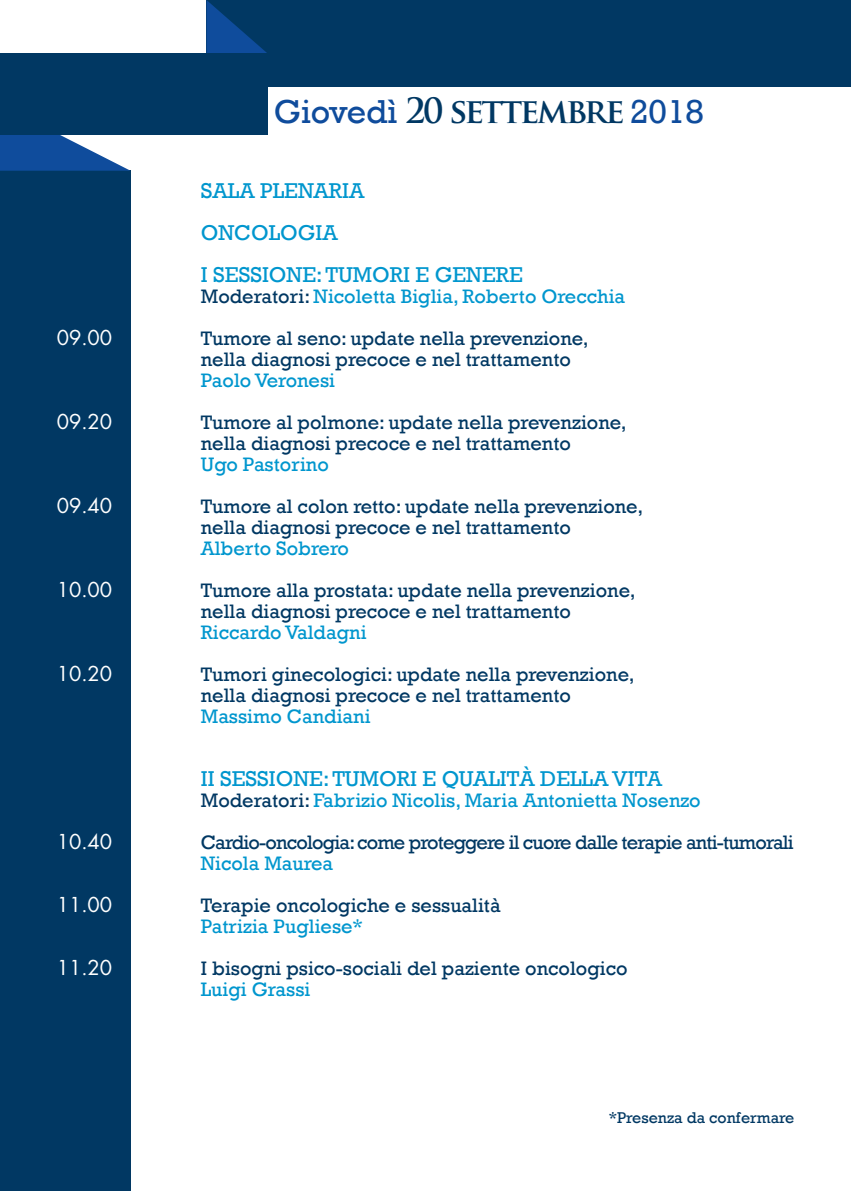
<style>
.page{position:relative;width:851px;height:1191px;background:#fff}
.page>*{position:absolute;margin:0;border:0;box-sizing:border-box;transform-origin:0 0}
.t1{font:34px "Rockwell";color:#0f4c9c}
.t2{font:22px/42px "Rockwell";color:#0096ce}
.t3{font:20px/21px "Rockwell";color:#013863}
.t4{font:20px "Rockwell";color:#0096ce}
.t5{font:20px "Rockwell";letter-spacing:-.04em;color:#013863}
.t6{font:20px "Futura";color:#fff}
.t7{font:16px "Rockwell";color:#013863}
.s1{font-family:"Trajan Pro";font-weight:700;color:#013863}
.s2{color:#013863}
</style>
<div class="page">
<div style="left:0;top:170px;width:130px;height:1021px;background:#013863"></div>
<svg style="left:0;top:134px;width:130px;height:37px"></svg>
<div style="left:206px;top:0;width:644px;height:87px;background:#013863"></div>
<svg style="left:206px;top:0;width:61px;height:53px"></svg>
<div style="left:0;top:53px;width:267px;height:81px;background:#013863"></div>
<h1 class="t1" style="left:274px;top:92px;width:431px">Giovedì <span class="s1">20 SETTEMBRE</span> 2018</h1>
<p class="t2" style="left:201px;top:170px;width:323px">SALA PLENARIA<br>ONCOLOGIA<br>I SESSIONE: TUMORI E GENERE</p>
<p class="t4" style="left:201px;top:285px;width:426px"><span class="s2">Moderatori:</span> Nicoletta Biglia, Roberto Orecchia</p>
<p class="t6" style="left:57px;top:324px;width:57px">09.00</p>
<p class="t3" style="left:201px;top:328px;width:389px">Tumore al seno: update nella prevenzione, nella diagnosi precoce e nel trattamento</p>
<p class="t4" style="left:201px;top:369px;width:136px">Paolo Veronesi</p>
<p class="t6" style="left:57px;top:408px;width:57px">09.20</p>
<p class="t3" style="left:201px;top:412px;width:427px">Tumore al polmone: update nella prevenzione, nella diagnosi precoce e nel trattamento</p>
<p class="t4" style="left:201px;top:453px;width:129px">Ugo Pastorino</p>
<p class="t6" style="left:57px;top:492px;width:57px">09.40</p>
<p class="t3" style="left:201px;top:496px;width:444px">Tumore al colon retto: update nella prevenzione, nella diagnosi precoce e nel trattamento</p>
<p class="t4" style="left:201px;top:537px;width:150px">Alberto Sobrero</p>
<p class="t6" style="left:57px;top:576px;width:57px">10.00</p>
<p class="t3" style="left:201px;top:580px;width:436px">Tumore alla prostata: update nella prevenzione, nella diagnosi precoce e nel trattamento</p>
<p class="t4" style="left:201px;top:621px;width:167px">Riccardo Valdagni</p>
<p class="t6" style="left:57px;top:660px;width:57px">10.20</p>
<p class="t3" style="left:201px;top:664px;width:435px">Tumori ginecologici: update nella prevenzione, nella diagnosi precoce e nel trattamento</p>
<p class="t4" style="left:201px;top:705px;width:171px">Massimo Candiani</p>
<p class="t2" style="left:201px;top:758px;width:462px">II SESSIONE: TUMORI E QUALITÀ DELLA VITA</p>
<p class="t4" style="left:201px;top:789px;width:501px"><span class="s2">Moderatori:</span> Fabrizio Nicolis, Maria Antonietta Nosenzo</p>
<p class="t6" style="left:57px;top:828px;width:57px">10.40</p>
<p class="t5" style="left:201px;top:831px;width:594px">Cardio-oncologia: come proteggere il cuore dalle terapie anti-tumorali</p>
<p class="t4" style="left:201px;top:852px;width:134px">Nicola Maurea</p>
<p class="t6" style="left:57px;top:891px;width:57px">11.00</p>
<p class="t3" style="left:201px;top:895px;width:301px">Terapie oncologiche e sessualità</p>
<p class="t4" style="left:201px;top:915px;width:164px">Patrizia Pugliese*</p>
<p class="t6" style="left:57px;top:954px;width:57px">11.20</p>
<p class="t3" style="left:201px;top:958px;width:428px">I bisogni psico-sociali del paziente oncologico</p>
<p class="t4" style="left:201px;top:978px;width:111px">Luigi Grassi</p>
<p class="t7" style="left:608px;top:1107px;width:187px">*Presenza da confermare</p>
</div>
